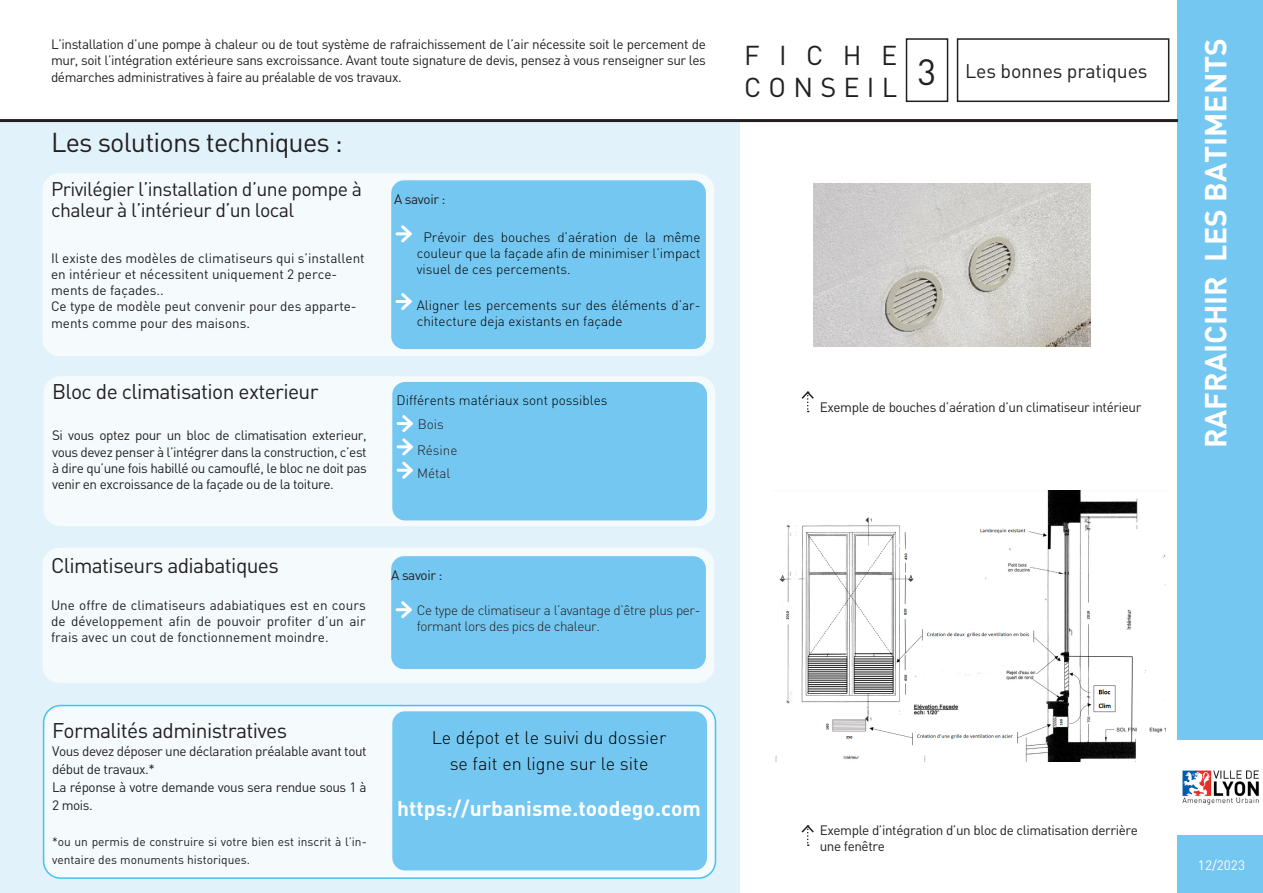
<style>
.page{position:relative;width:1263px;height:893px;background:#fff}
.page>*{position:absolute;margin:0;border:0;box-sizing:border-box;transform-origin:0 0}
.t1{font:36px "DIN";color:#231f20}
.t2{font:700 30px "DIN";color:#fff}
.t3{font:27px "DIN";letter-spacing:-.03em;color:#231f20}
.t4{font:27px/32.4px "DIN";letter-spacing:.27em;color:#231f20}
.t5{font:21px "DIN";letter-spacing:-.03em;color:#231f20}
.t6{font:700 21px "DIN";color:#fff}
.t7{font:19.5px/21px "DIN";letter-spacing:-.03em;color:#231f20}
.t8{font:19.5px "DIN";letter-spacing:-.01em;color:#231f20}
.t9{font:300 18px "DIN";color:#000}
.t10{font:13.5px/16.2px "DIN";letter-spacing:-.03em;color:#231f20;text-align:justify}
.t11{font:300 13.5px/16.2px "DIN";color:#000;text-align:justify}
.t12{font:13.5px/16.2px "DIN";color:#231f20}
.t13{font:300 13.5px/16.2px "DIN";letter-spacing:-.03em;color:#231f20}
.t14{font:13.5px "DIN";color:#fff}
.t15{font:12px/18px "DIN";color:#231f20}
</style>
<div class="page">
<div style="left:0;top:119px;width:740px;height:774px;background:#e1f2fb"></div>
<div style="left:1178px;top:0;width:85px;height:740px;background:#73c7f0"></div>
<div style="left:1178px;top:836px;width:85px;height:57px;background:#73c7f0"></div>
<hr style="left:0;top:119px;width:1178px;height:3px;background:#231f20">
<img style="left:1182px;top:770px;width:77px;height:35px">
<div style="left:957px;top:38px;width:212px;height:64px;border:2px solid #231f20"></div>
<div style="left:906px;top:38px;width:42px;height:64px;border:2px solid #231f20"></div>
<div style="left:43px;top:173px;width:671px;height:183px;background:#f5fbfd;border-radius:17px"></div>
<div style="left:391px;top:180px;width:315px;height:169px;background:#73c7f0;border-radius:13px"></div>
<svg style="left:397px;top:225px;width:15px;height:18px"></svg>
<svg style="left:397px;top:293px;width:15px;height:17px"></svg>
<div style="left:43px;top:548px;width:671px;height:135px;background:#f5fbfd;border-radius:17px"></div>
<div style="left:391px;top:556px;width:315px;height:113px;background:#73c7f0;border-radius:13px"></div>
<svg style="left:397px;top:601px;width:15px;height:18px"></svg>
<div style="left:44px;top:376px;width:671px;height:150px;background:#f5fbfd;border-radius:17px"></div>
<div style="left:392px;top:382px;width:315px;height:138px;background:#73c7f0;border-radius:13px"></div>
<svg style="left:398px;top:415px;width:15px;height:64px"></svg>
<svg style="left:801px;top:825px;width:13px;height:21px"></svg>
<div style="left:44px;top:705px;width:671px;height:173px;background:#f5fbfd;border-radius:17px"></div>
<div style="left:43px;top:705px;width:673px;height:174px;border:2px solid #00aeef;border-radius:17px"></div>
<div style="left:392px;top:711px;width:315px;height:159px;background:#73c7f0;border-radius:13px"></div>
<img style="left:814px;top:183px;width:276px;height:163px">
<img style="left:775px;top:490px;width:391px;height:272px">
<svg style="left:801px;top:391px;width:13px;height:21px"></svg>
<p class="t10" style="left:51px;top:36px;width:656px">L’installation d’une pompe à chaleur ou de tout système de rafraichissement de l’air nécessite soit le percement de mur, soit l’intégration extérieure sans excroissance. Avant toute signature de devis, pensez à vous renseigner sur les démarches administratives à faire au préalable de vos travaux.</p>
<p class="t3" style="left:51px;top:126px;width:293px">Les solutions techniques :</p>
<p class="t7" style="left:51px;top:178px;width:312px">Privilégier l’installation d’une pompe à chaleur à l’intérieur d’un local</p>
<p class="t12" style="left:51px;top:250px;width:315px">Il existe des modèles de climatiseurs qui s’installent en intérieur et nécessitent uniquement 2 perce&shy;ments de façades..</p>
<p class="t12" style="left:51px;top:298px;width:307px">Ce type de modèle peut convenir pour des apparte&shy;ments comme pour des maisons.</p>
<p class="t5" style="left:52px;top:378px;width:268px">Bloc de climatisation exterieur</p>
<p class="t10" style="left:52px;top:427px;width:316px">Si vous optez pour un bloc de climatisation exterieur, vous devez penser à l’intégrer dans la construction, c’est à dire qu’une fois habillé ou camouflé, le bloc ne doit pas venir en excroissance de la façade ou de la toiture.</p>
<p class="t10" style="left:394px;top:191px;width:53px">A savoir :</p>
<p class="t11" style="left:417px;top:229px;width:285px;text-indent:7px">Prévoir des bouches d’aération de la même couleur que la façade afin de minimiser l’impact visuel de ces percements.</p>
<p class="t11" style="left:417px;top:297px;width:285px">Aligner les percements sur des éléments d’ar&shy;chitecture deja existants en façade</p>
<p class="t11" style="left:396px;top:392px;width:212px">Différents matériaux sont possibles</p>
<p class="t13" style="left:418px;top:416px;width:28px">Bois</p>
<p class="t13" style="left:417px;top:442px;width:42px">Résine</p>
<p class="t13" style="left:417px;top:465px;width:35px">Métal</p>
<p class="t5" style="left:51px;top:553px;width:229px">Climatiseurs adiabatiques</p>
<p class="t10" style="left:51px;top:597px;width:316px">Une offre de climatiseurs adabiatiques est en cours de développement afin de pouvoir profiter d’un air frais avec un cout de fonctionnement moindre.</p>
<p class="t10" style="left:391px;top:566px;width:53px">A savoir :</p>
<p class="t13" style="left:417px;top:602px;width:285px">Ce type de climatiseur a l’avantage d’être plus per&shy;formant lors des pics de chaleur.</p>
<p class="t5" style="left:52px;top:717px;width:237px">Formalités administratives</p>
<p class="t10" style="left:52px;top:742px;width:316px;line-height:18px">Vous devez déposer une déclaration préalable avant tout début de travaux.*</p>
<p class="t10" style="left:52px;top:778px;width:316px;line-height:18px">La réponse à votre demande vous sera rendue sous 1 à<br>2 mois.</p>
<p class="t15" style="left:52px;top:832px;width:316px">*ou un permis de construire si votre bien est inscrit à l’in&shy;ventaire des monuments historiques.</p>
<p class="t9" style="left:432px;top:727px;width:236px">Le dépot et le suivi du dossier</p>
<p class="t9" style="left:450px;top:753px;width:200px">se fait en ligne sur le site</p>
<p class="t6" style="left:397px;top:795px;width:305px">https://urbanisme.toodego.com</p>
<h3 class="t4" style="left:744px;top:38px;width:155px">FICHE<br>CONSEIL</h3>
<h2 class="t2" style="left:1196px;top:448px;width:412px;rotate:-90deg">RAFRAICHIR LES BATIMENTS</h2>
<h1 class="t1" style="left:918px;top:49px;width:20px">3</h1>
<p class="t8" style="left:965px;top:59px;width:184px">Les bonnes pratiques</p>
<p class="t10" style="left:820px;top:398px;width:323px">Exemple de bouches d’aération d’un climatiseur intérieur</p>
<p class="t10" style="left:820px;top:822px;width:320px">Exemple d’intégration d’un bloc de climatisation derrière</p>
<p class="t10" style="left:820px;top:838px;width:67px">une fenêtre</p>
<p class="t14" style="left:1198px;top:857px;width:49px">12/2023</p>
</div>
